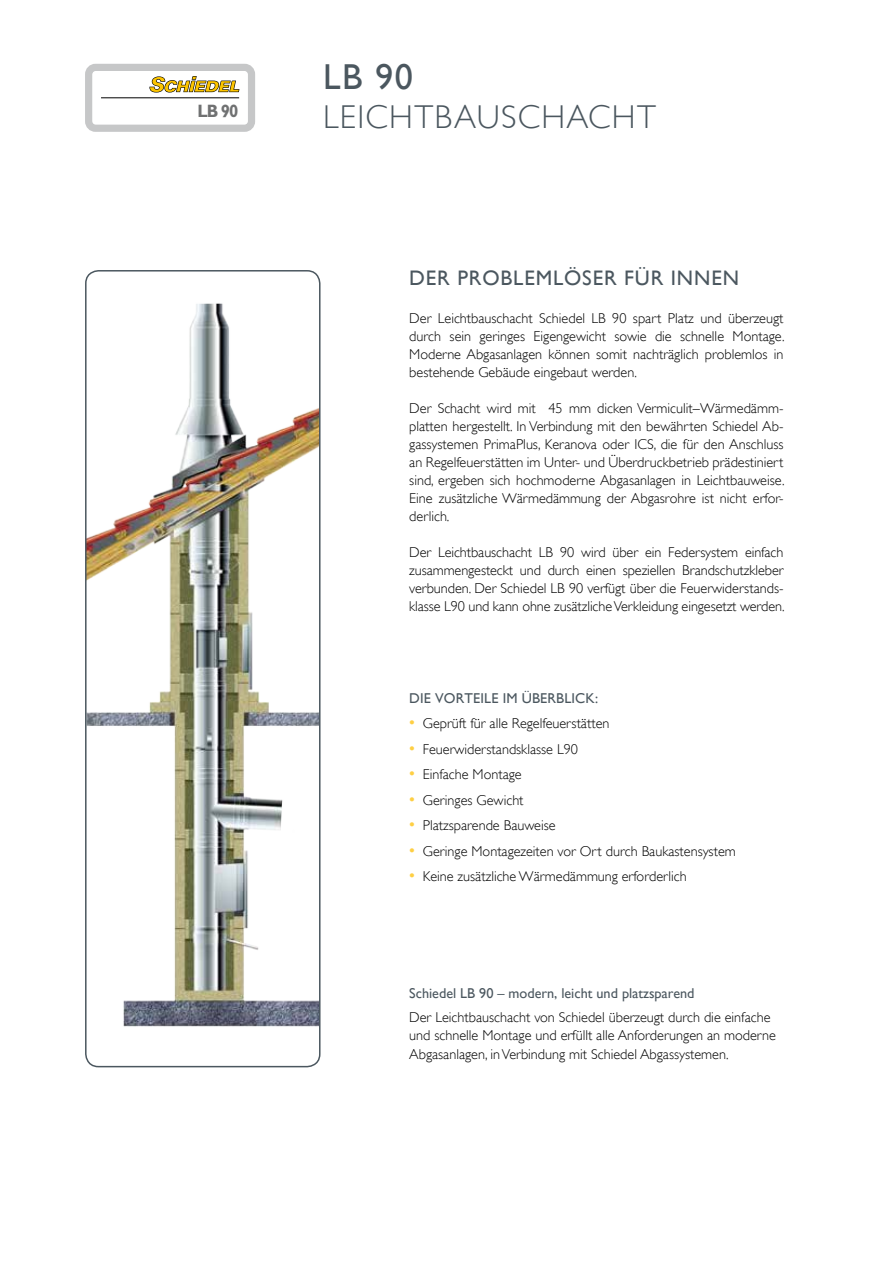
<style>
.page{position:relative;width:893px;height:1263px;background:#fff}
.page>*{position:absolute;margin:0;border:0;box-sizing:border-box;transform-origin:0 0}
.t1{font:36px "Gill Sans";color:#4b575f}
.t2{font:300 33px "Gill Sans";letter-spacing:.04em;color:#4b575f}
.t3{font:21px "Gill Sans";letter-spacing:.04em;color:#4b575f}
.t4{font:700 18px "Gill Sans";color:#707172;scale:.93 1}
.t5{font:300 14.25px/18px "Gill Sans";color:#000;text-align:justify}
.t6{font:14.25px "Gill Sans";letter-spacing:.01em;color:#4b575f}
.s1{font-weight:400;font-size:16.5px;color:#fecf44}
</style>
<div class="page">
<img style="left:86px;top:271px;width:232px;height:756px">
<div style="left:85px;top:270px;width:236px;height:797px;border:2px solid #4b575f;border-radius:13px"></div>
<div style="left:85px;top:64px;width:170px;height:68px;border:7px solid #c6c7c8;border-radius:7px"></div>
<hr style="left:101px;top:98px;width:138px;height:1px;background:#000">
<svg style="left:149px;top:76px;width:90px;height:17px"></svg>
<p class="t4" style="left:198px;top:101px;width:46px">LB 90</p>
<h1 class="t1" style="left:323px;top:55px;width:91px">LB 90</h1>
<h2 class="t2" style="left:323px;top:98px;width:133px">Leichtbausc</h2>
<h2 class="t2" style="left:542px;top:98px;width:116px">hacht</h2>
<h3 class="t3" style="left:409px;top:265px;width:331px">DER PROBLEMLÖSER FÜR INNEN</h3>
<p class="t5" style="left:409px;top:309px;width:377px">Der Leichtbauschacht Schiedel LB 90 spart Platz und überzeugt durch sein geringes Eigengewicht sowie die schnelle Montage.<br>Moderne Abgasanlagen können somit nachträglich problemlos in bestehende Gebäude eingebaut werden.</p>
<p class="t5" style="left:409px;top:399px;width:377px">Der Schacht wird mit 45 mm dicken Vermiculit–Wärmedämm&shy;platten hergestellt. In Verbindung mit den bewährten Schiedel Ab&shy;gassystemen PrimaPlus, Keranova oder ICS, die für den Anschluss an Regelfeuerstätten im Unter- und Überdruckbetrieb prädestiniert sind, ergeben sich hochmoderne Abgasanlagen in Leichtbauweise.<br>Eine zusätzliche Wärmedämmung der Abgasrohre ist nicht erfor&shy;derlich.</p>
<p class="t5" style="left:409px;top:543px;width:377px">Der Leichtbauschacht LB 90 wird über ein Federsystem einfach zusammengesteckt und durch einen speziellen Brandschutzkleber verbunden. Der Schiedel LB 90 verfügt über die Feuerwiderstands&shy;klasse L90 und kann ohne zusätzliche Verkleidung eingesetzt werden.</p>
<p class="t6" style="left:409px;top:690px;width:190px">DIE VORTEILE IM ÜBERBLICK:</p>
<p class="t5" style="left:409px;top:714px;width:202px"><span class="s1">•</span> Geprüft für alle Regelfeuerstätten</p>
<p class="t5" style="left:409px;top:740px;width:170px"><span class="s1">•</span> Feuerwiderstandsklasse L90</p>
<p class="t5" style="left:409px;top:765px;width:114px"><span class="s1">•</span> Einfache Montage</p>
<p class="t5" style="left:409px;top:791px;width:116px"><span class="s1">•</span> Geringes Gewicht</p>
<p class="t5" style="left:409px;top:816px;width:148px"><span class="s1">•</span> Platzsparende Bauweise</p>
<p class="t5" style="left:409px;top:842px;width:328px"><span class="s1">•</span> Geringe Montagezeiten vor Ort durch Baukastensystem</p>
<p class="t5" style="left:409px;top:867px;width:279px"><span class="s1">•</span> Keine zusätzliche Wärmedämmung erforderlich</p>
<p class="t6" style="left:409px;top:984px;width:287px">SCHIEDEL LB 90 – MODERN, LEICHT UND PLATZSPAREND</p>
<p class="t5" style="left:409px;top:1008px;width:368px">Der Leichtbauschacht von Schiedel überzeugt durch die einfache und schnelle Montage und erfüllt alle Anforderungen an moderne</p>
<p class="t5" style="left:409px;top:1045px;width:321px">Abgasanlagen, in Verbindung mit Schiedel Abgassystemen.</p>
</div>
